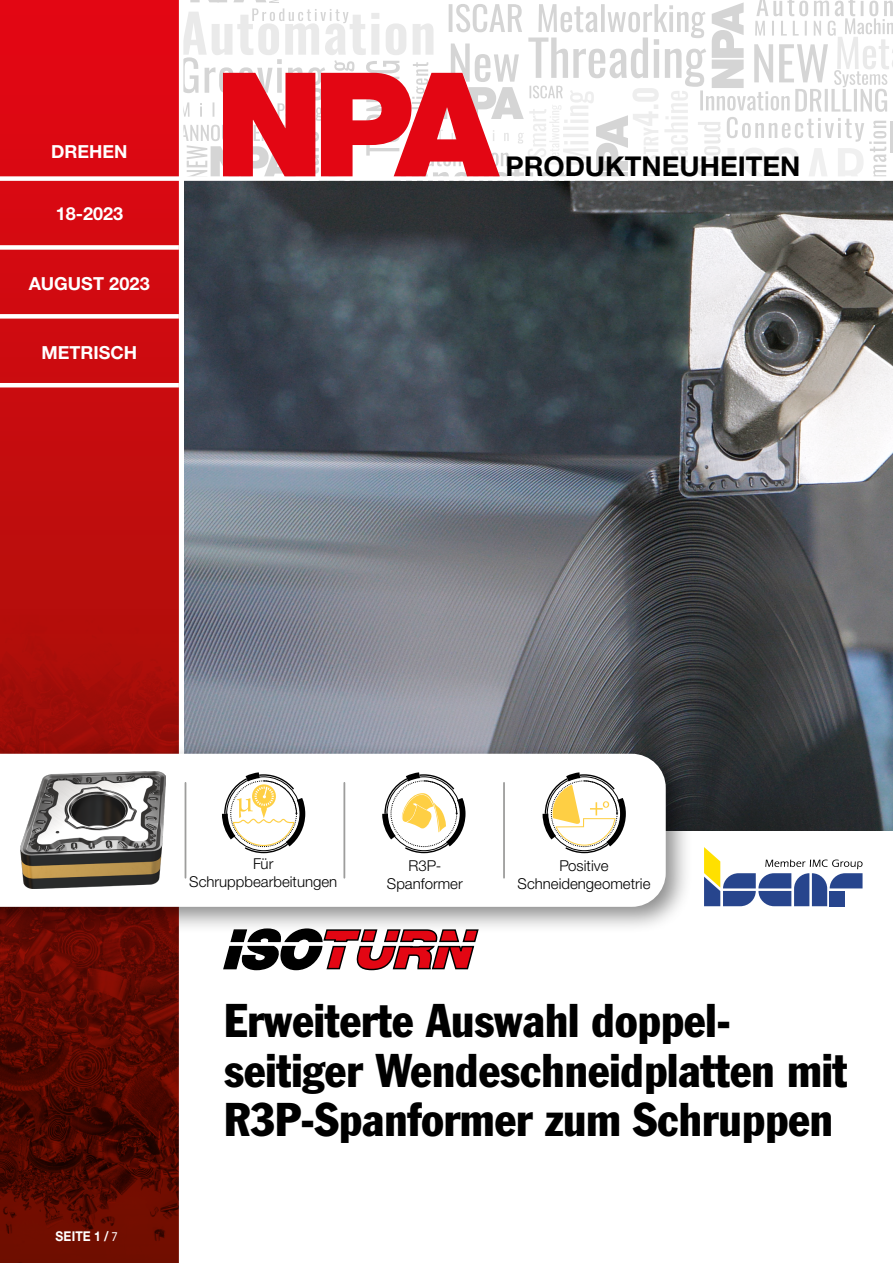
<style>
.page{position:relative;width:893px;height:1263px;background:#fff}
.page>*{position:absolute;margin:0;border:0;box-sizing:border-box;transform-origin:0 0}
.t1{font:condensed 46.5px/49.5px "Franklin Gothic Std";color:#000}
.t2{font:700 27.3px "Helvetica Neue LTW1 G";color:#000}
.t3{font:700 18px "Helvetica Neue LTW1 G";color:#fff}
.t4{font:300 15px/18px "Helvetica Neue LTW1 G";color:#000;text-align:center}
.t5{font:700 13.5px "Helvetica Neue LTW1 G";letter-spacing:.015em;color:#fff;scale:.9 1}
.s1{font-family:"Myriad Pro";font-weight:400}
</style>
<div class="page">
<img style="left:184px;top:181px;width:709px;height:649px">
<svg style="left:0;top:0;width:179px;height:606px;background:#cf0a10"></svg>
<img style="left:0;top:606px;width:179px;height:657px">
<div style="left:0;top:176px;width:893px;height:5px;background:#fff"></div>
<div style="left:0;top:245px;width:179px;height:5px;background:#fff"></div>
<div style="left:0;top:314px;width:179px;height:5px;background:#fff"></div>
<hr style="left:0;top:383px;width:179px;height:4px;background:#fff">
<svg style="left:704px;top:847px;width:158px;height:59px"></svg>
<svg style="left:223px;top:934px;width:255px;height:37px"></svg>
<svg style="left:183px;top:0;width:710px;height:181px"></svg>
<div style="left:0;top:743px;width:693px;height:191px;background:#000;opacity:.45"></div>
<svg style="left:0;top:754px;width:666px;height:153px"></svg>
<hr style="left:185px;top:783px;width:1px;height:95px;background:#9d9d9c">
<hr style="left:343px;top:783px;width:2px;height:95px;background:#9d9d9c">
<hr style="left:503px;top:783px;width:2px;height:95px;background:#9d9d9c">
<svg style="left:542px;top:771px;width:85px;height:83px"></svg>
<svg style="left:381px;top:771px;width:85px;height:83px"></svg>
<svg style="left:221px;top:771px;width:85px;height:83px"></svg>
<img style="left:20px;top:772px;width:145px;height:117px">
<p class="t3" style="left:51px;top:141px;width:78px">DREHEN</p>
<p class="t3" style="left:56px;top:203px;width:69px">18-2023</p>
<p class="t3" style="left:29px;top:272px;width:122px">AUGUST 2023</p>
<p class="t3" style="left:42px;top:341px;width:97px">METRISCH</p>
<p class="t2" style="left:505px;top:149px;width:296px">PRODUKTNEUHEITEN</p>
<p class="t5" style="left:55px;top:1228px;width:71px">SEITE 1 / <span class="s1">7</span></p>
<p class="t4" style="left:189px;top:854px;width:150px">Für<br>Schruppbearbeitungen</p>
<p class="t4" style="left:387px;top:857px;width:77px">R3P-<br>Spanformer</p>
<p class="t4" style="left:518px;top:857px;width:134px">Positive<br>Schneidengeometrie</p>
<p class="t1" style="left:224px;top:996px;width:625px">Erweiterte Auswahl doppel&shy;seitiger Wendeschneidplatten mit<br>R3P-Spanformer zum Schruppen</p>
</div>
